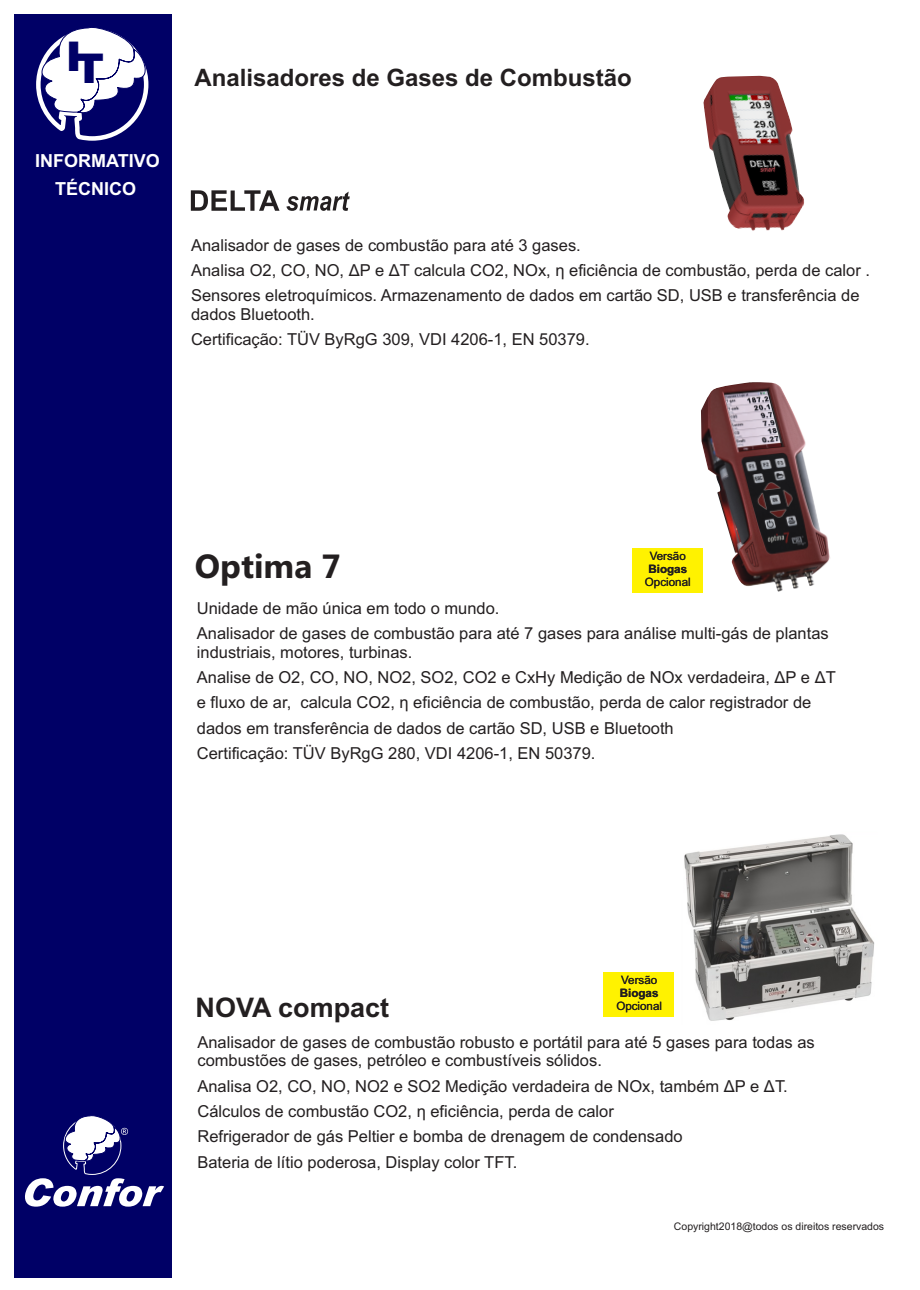
<style>
.page{position:relative;width:920px;height:1290px;background:#fff}
.page>*{position:absolute;margin:0;border:0;box-sizing:border-box;transform-origin:0 0}
.t1{font:900 41.1px "Arial";color:#006}
.t2{font:700 33.45px "Ebrima";color:#231f20}
.t3{font:700 27px "Arial";color:#231f20}
.t4{font:700 24px "Arial";color:#231f20}
.t5{font:700 18px/28px "Arial";color:#fff;text-align:center}
.t6{font:16.5px/25.3px "Arial";color:#231f20}
.t7{font:11.55px "Arial";color:#231f20}
.t8{font:700 11.55px "Arial";color:#231f20}
.t9{font:10.5px "Arial";color:#231f20}
</style>
<div class="page">
<div style="left:14px;top:14px;width:158px;height:1264px;background:#006"></div>
<svg style="left:36px;top:27px;width:113px;height:114px"></svg>
<svg style="left:25px;top:1115px;width:139px;height:91px"></svg>
<img style="left:703px;top:76px;width:101px;height:155px">
<svg style="left:191px;top:190px;width:89px;height:21px"></svg>
<svg style="left:286px;top:192px;width:64px;height:19px"></svg>
<img style="left:701px;top:382px;width:129px;height:210px">
<div style="left:632px;top:548px;width:70px;height:44px;background:#fff200"></div>
<img style="left:684px;top:834px;width:191px;height:187px">
<div style="left:603px;top:972px;width:71px;height:44px;background:#fff200"></div>
<h1 class="t1" style="left:66px;top:48px;width:40px">IT</h1>
<p class="t5" style="left:35px;top:149px;width:126px">INFORMATIVO<br>TÉCNICO</p>
<h3 class="t4" style="left:194px;top:69px;width:439px">Analisadores de Gases de Combustão</h3>
<p class="t6" style="left:191px;top:234px;width:680px">Analisador de gases de combustão para até 3 gases.<br>Analisa O2, CO, NO, ΔP e ΔT calcula CO2, NOx, η eficiência de combustão, perda de calor .<br>Sensores eletroquímicos. Armazenamento de dados em cartão SD, USB e transferência de</p>
<p class="t6" style="left:191px;top:303px;width:400px">dados Bluetooth.<br>Certificação: TÜV ByRgG 309, VDI 4206-1, EN 50379.</p>
<p class="t7" style="left:650px;top:552px;width:38px">Versão</p>
<p class="t8" style="left:648px;top:565px;width:40px">Biogas</p>
<p class="t7" style="left:645px;top:578px;width:47px">Opcional</p>
<h2 class="t2" style="left:195px;top:553px;width:147px">Optima 7</h2>
<p class="t6" style="left:197px;top:597px;width:633px">Unidade de mão única em todo o mundo.<br>Analisador de gases de combustão para até 7 gases para análise multi-gás de plantas</p>
<p class="t6" style="left:197px;top:641px;width:640px">industriais, motores, turbinas.<br>Analise de O2, CO, NO, NO2, SO2, CO2 e CxHy Medição de NOx verdadeira, ΔP e ΔT e fluxo de ar, calcula CO2, η eficiência de combustão, perda de calor registrador de dados em transferência de dados de cartão SD, USB e Bluetooth<br>Certificação: TÜV ByRgG 280, VDI 4206-1, EN 50379.</p>
<h3 class="t3" style="left:196px;top:997px;width:195px">NOVA compact</h3>
<p class="t7" style="left:621px;top:976px;width:38px">Versão</p>
<p class="t8" style="left:620px;top:989px;width:40px">Biogas</p>
<p class="t7" style="left:616px;top:1002px;width:47px">Opcional</p>
<p class="t6" style="left:197px;top:1034px;width:619px;line-height:18.5px">Analisador de gases de combustão robusto e portátil para até 5 gases para todas as combustões de gases, petróleo e combustíveis sólidos.</p>
<p class="t6" style="left:197px;top:1075px;width:592px">Analisa O2, CO, NO, NO2 e SO2 Medição verdadeira de NOx, também ΔP e ΔT.<br>Cálculos de combustão CO2, η eficiência, perda de calor<br>Refrigerador de gás Peltier e bomba de drenagem de condensado<br>Bateria de lítio poderosa, Display color TFT.</p>
<p class="t9" style="left:674px;top:1222px;width:212px">Copyright2018@todos os direitos reservados</p>
</div>
